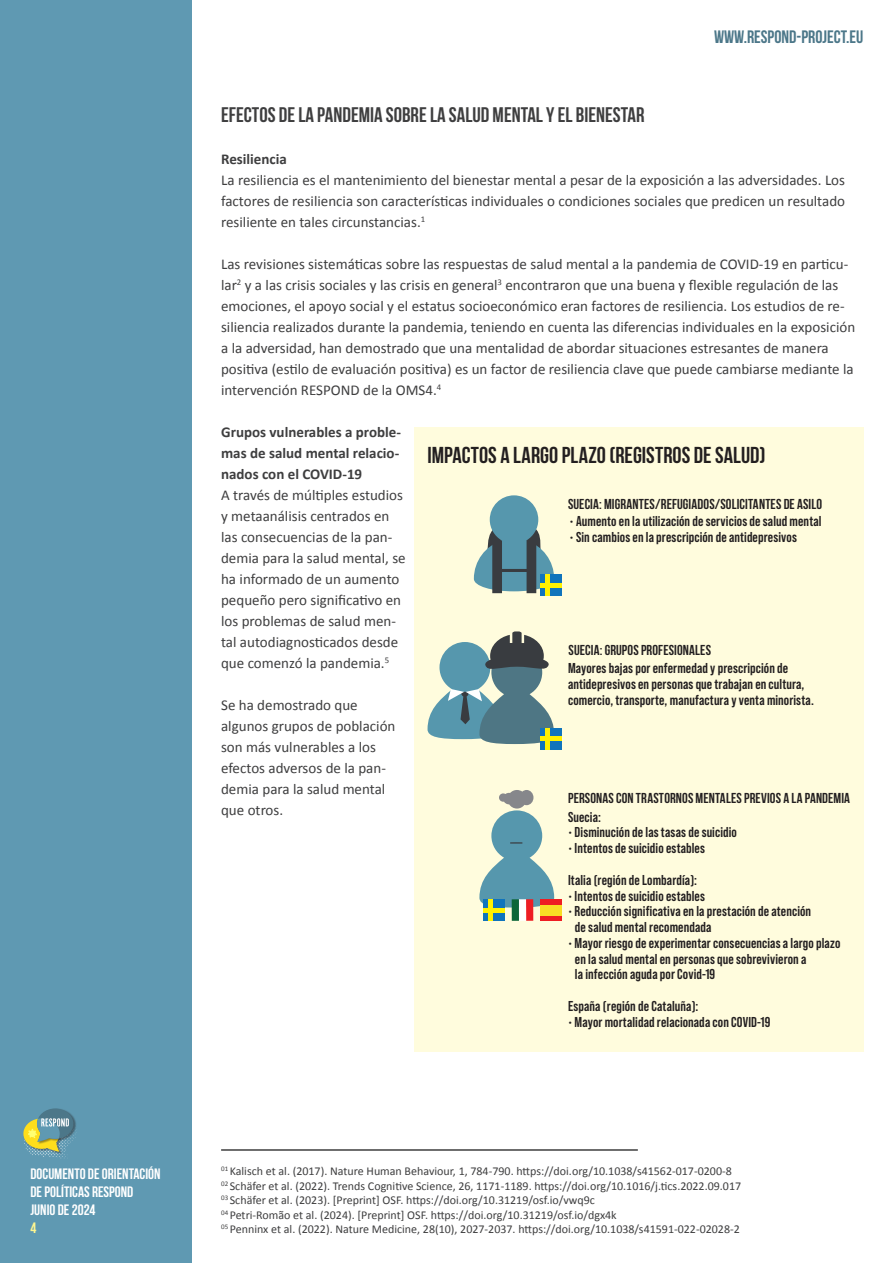
<style>
.page{position:relative;width:893px;height:1263px;background:#fff}
.page>*{position:absolute;margin:0;border:0;box-sizing:border-box;transform-origin:0 0}
.t1{font:700 22.95px "Bebas Neue";color:#231f20}
.t2{font:700 21px "Bebas Neue";color:#3e3e3f}
.t3{font:18px "Bebas Neue";color:#4c7789}
.t4{font:15px/21px "Calibri";color:#3e3e3f}
.t5{font:700 15px/21px "Calibri";color:#3e3e3f;text-align:justify}
.t6{font:700 15px/18px "Bebas Neue";color:#fff}
.t7{font:700 15px "Bebas Neue";color:#fff690}
.t8{font:700 14.4px/15.8px "Bebas Neue Pro";letter-spacing:.005em;color:#231f20}
.t9{font:700 14.4px/18.3px "Bebas Neue";letter-spacing:.01em;color:#231f20}
.t10{font:12px "Calibri";color:#3e3e3f}
.s1{font-family:"Bebas Neue"}
.s2{font-family:"Bebas Neue Pro"}
</style>
<div class="page">
<div style="left:0;top:0;width:191px;height:1263px;background:#5f99b2"></div>
<svg style="left:23px;top:1108px;width:53px;height:51px"></svg>
<hr style="left:221px;top:1149px;width:417px;height:2px;background:#3e3e3f">
<div style="left:414px;top:427px;width:449px;height:624px;background:#fffcdd"></div>
<svg style="left:474px;top:495px;width:80px;height:98px"></svg>
<div style="left:540px;top:575px;width:22px;height:21px;background:#1074bc"></div>
<hr style="left:540px;top:583px;width:22px;height:4px;background:#fff101">
<hr style="left:546px;top:574px;width:4px;height:22px;background:#fff101">
<svg style="left:428px;top:631px;width:126px;height:113px"></svg>
<div style="left:540px;top:728px;width:22px;height:21px;background:#1074bc"></div>
<hr style="left:540px;top:737px;width:22px;height:4px;background:#fff101">
<hr style="left:546px;top:728px;width:4px;height:21px;background:#fff101">
<svg style="left:479px;top:790px;width:75px;height:117px"></svg>
<div style="left:540px;top:899px;width:22px;height:7px;background:#ee1d23"></div>
<svg style="left:540px;top:915px;width:22px;height:6px"></svg>
<div style="left:540px;top:905px;width:22px;height:10px;background:#f8dd25"></div>
<div style="left:526px;top:899px;width:7px;height:22px;background:#ee1d23"></div>
<div style="left:519px;top:899px;width:7px;height:22px;background:#fff"></div>
<div style="left:512px;top:899px;width:7px;height:22px;background:#0c6638"></div>
<div style="left:483px;top:899px;width:21px;height:22px;background:#1074bc"></div>
<hr style="left:483px;top:908px;width:21px;height:4px;background:#fff101">
<hr style="left:488px;top:899px;width:4px;height:22px;background:#fff101">
<p class="t6" style="left:30px;top:1165px;width:132px">DOCUMENTO DE ORIENTACIÓN<br>DE POLÍTICAS RESPOND<br>JUNIO DE 2024</p>
<p class="t7" style="left:30px;top:1220px;width:7px">4</p>
<p class="t3" style="left:714px;top:27px;width:151px">WWW.RESPOND-PROJECT.EU</p>
<p class="t2" style="left:221px;top:103px;width:425px">EFECTOS DE LA PANDEMIA SOBRE LA SALUD MENTAL Y EL BIENESTAR</p>
<p class="t5" style="left:221px;top:148px;width:67px">Resiliencia</p>
<p class="t4" style="left:221px;top:169px;width:625px;text-align:justify">La resiliencia es el mantenimiento del bienestar mental a pesar de la exposición a las adversidades. Los factores de resiliencia son características individuales o condiciones sociales que predicen un resultado resiliente en tales circunstancias.<sup>1</sup></p>
<p class="t4" style="left:221px;top:253px;width:636px">Las revisiones sistemáticas sobre las respuestas de salud mental a la pandemia de COVID-19 en particu&shy;lar<sup>2</sup> y a las crisis sociales y las crisis en general<sup>3</sup> encontraron que una buena y flexible regulación de las emociones, el apoyo social y el estatus socioeconómico eran factores de resiliencia. Los estudios de re&shy;siliencia realizados durante la pandemia, teniendo en cuenta las diferencias individuales en la exposición a la adversidad, han demostrado que una mentalidad de abordar situaciones estresantes de manera positiva (estilo de evaluación positiva) es un factor de resiliencia clave que puede cambiarse mediante la intervención RESPOND de la OMS4.<sup>4</sup></p>
<p class="t5" style="left:221px;top:421px;width:181px">Grupos vulnerables a proble&shy;mas de salud mental relacio&shy;nados con el COVID-19</p>
<p class="t4" style="left:221px;top:484px;width:186px">A través de múltiples estudios y metaanálisis centrados en las consecuencias de la pan&shy;demia para la salud mental, se ha informado de un aumento pequeño pero significativo en los problemas de salud men&shy;tal autodiagnosticados desde que comenzó la pandemia.<sup>5</sup></p>
<p class="t4" style="left:221px;top:694px;width:176px">Se ha demostrado que algunos grupos de población son más vulnerables a los efectos adversos de la pan&shy;demia para la salud mental que otros.</p>
<p class="t1" style="left:428px;top:442px;width:339px">IMPACTOS A LARGO PLAZO (REGISTROS DE SALUD)</p>
<p class="t9" style="left:568px;top:494px;width:256px">SUECIA: MIGRANTES/REFUGIADOS/SOLICITANTES DE ASILO</p>
<p class="t8" style="left:569px;top:513px;width:254px">• Aumento en la utilización de servicios de salud mental</p>
<p class="t8" style="left:569px;top:529px;width:229px">• Sin cambios en la prescripción de antidepresivos</p>
<p class="t8" style="left:568px;top:641px;width:222px;line-height:17.5px"><span class="s1">SUECIA: GRUPOS PROFESIONALES<br></span>Mayores bajas por enfermedad y prescripción de</p>
<p class="t8" style="left:568px;top:676px;width:247px">antidepresivos en personas que trabajan en cultura, comercio, transporte, manufactura y venta minorista.</p>
<p class="t9" style="left:568px;top:789px;width:284px">PERSONAS CON TRASTORNOS MENTALES PREVIOS A LA PANDEMIA<br><span class="s2">Suecia:</span></p>
<p class="t8" style="left:568px;top:824px;width:170px">• Disminución de las tasas de suicidio</p>
<p class="t8" style="left:568px;top:832px;width:139px;line-height:31.5px">• Intentos de suicidio estables<br>Italia (región de Lombardía):</p>
<p class="t8" style="left:568px;top:887px;width:139px">• Intentos de suicidio estables</p>
<p class="t8" style="left:575px;top:903px;width:238px;text-indent:-7px">• Reducción significativa en la prestación de atención de salud mental recomendada</p>
<p class="t8" style="left:575px;top:935px;width:267px;text-indent:-7px">• Mayor riesgo de experimentar consecuencias a largo plazo en la salud mental en personas que sobrevivieron a<br>la infección aguda por Covid-19</p>
<p class="t8" style="left:568px;top:998px;width:132px">España (región de Cataluña):</p>
<p class="t8" style="left:568px;top:1013px;width:204px">• Mayor mortalidad relacionada con COVID-19</p>
<p class="t10" style="left:221px;top:1164px;width:512px"><sup>01</sup> Kalisch et al. (2017). Nature Human Behaviour, 1, 784-790. https://doi.org/10.1038/s41562-017-0200-8</p>
<p class="t10" style="left:221px;top:1178px;width:522px"><sup>02</sup> Schäfer et al. (2022). Trends Cognitive Science, 26, 1171-1189. https://doi.org/10.1016/j.tics.2022.09.017</p>
<p class="t10" style="left:221px;top:1193px;width:375px"><sup>03</sup> Schäfer et al. (2023). [Preprint] OSF. https://doi.org/10.31219/osf.io/vwq9c</p>
<p class="t10" style="left:221px;top:1207px;width:397px"><sup>04</sup> Petri-Romão et al. (2024). [Preprint] OSF. https://doi.org/10.31219/osf.io/dgx4k</p>
<p class="t10" style="left:221px;top:1221px;width:520px"><sup>05</sup> Penninx et al. (2022). Nature Medicine, 28(10), 2027-2037. https://doi.org/10.1038/s41591-022-02028-2</p>
</div>
